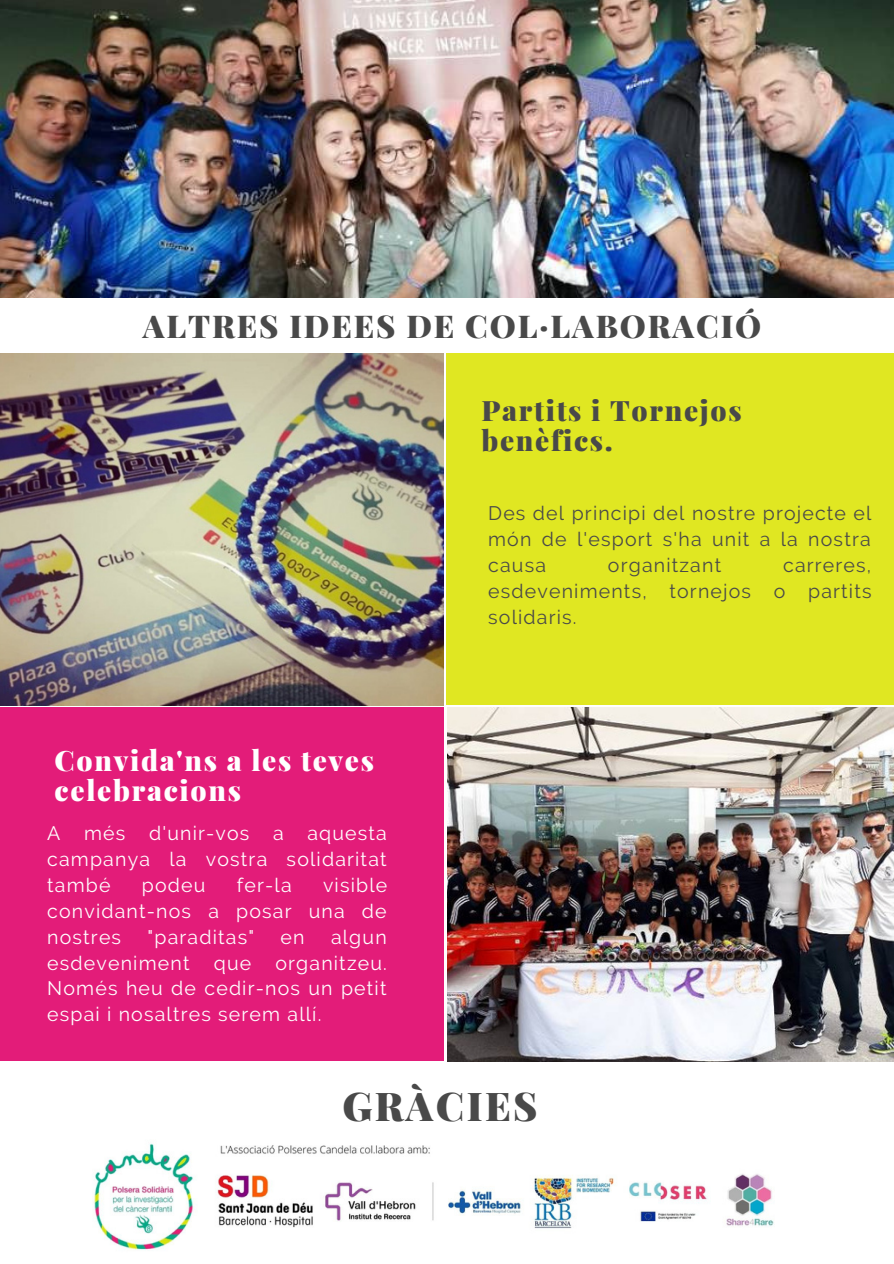
<style>
.page{position:relative;width:894px;height:1264px;background:#fff}
.page>*{position:absolute;margin:0;border:0;box-sizing:border-box;transform-origin:0 0}
.t1{font:900 39.75px "Playfair Display";letter-spacing:.06em;color:#494949}
.t2{font:900 31.5px "Playfair Display";letter-spacing:.06em;color:#494949}
.t3{font:900 28.2px/30.5px "Playfair Display";letter-spacing:.06em;color:#fff}
.t4{font:900 28.2px/30.5px "Playfair Display";letter-spacing:.06em;color:#494949}
.t5{font:19.5px/26px "Raleway";letter-spacing:.06em;color:#fff;text-align:justify}
.t6{font:19.5px/26px "Raleway";letter-spacing:.06em;color:#494949;text-align:justify}
</style>
<div class="page">
<div style="left:446px;top:353px;width:447px;height:352px;background:#e0e722"></div>
<div style="left:0;top:707px;width:443px;height:354px;background:#e31c79"></div>
<img style="left:0;top:0;width:893px;height:297px">
<img style="left:447px;top:707px;width:446px;height:354px">
<img style="left:0;top:353px;width:443px;height:352px">
<img style="left:94px;top:1143px;width:680px;height:107px">
<p class="t2" style="left:143px;top:304px;width:619px">ALTRES IDEES DE COL·LABORACIÓ</p>
<p class="t4" style="left:481px;top:393px;width:262px">Partits i Tornejos benèfics.</p>
<p class="t3" style="left:55px;top:744px;width:321px">Convida'ns a les teves celebracions</p>
<p class="t5" style="left:47px;top:820px;width:341px">A més d'unir-vos a aquesta campanya la vostra solidaritat també</p>
<p class="t5" style="left:142px;top:872px;width:65px">podeu</p>
<p class="t5" style="left:237px;top:872px;width:56px">fer-la</p>
<p class="t5" style="left:47px;top:872px;width:341px;text-indent:276px">visible convidant-nos a posar una de nostres</p>
<p class="t5" style="left:47px;top:923px;width:341px;text-indent:284px">algun esdeveniment que organitzeu.<br>Només heu de cedir-nos un petit espai i nosaltres serem allí.</p>
<p class="t5" style="left:148px;top:923px;width:108px">"paraditas"</p>
<p class="t5" style="left:280px;top:923px;width:25px">en</p>
<p class="t6" style="left:488px;top:500px;width:385px">Des del principi del nostre projecte el món de l'esport s'ha unit a la nostra causa</p>
<p class="t6" style="left:607px;top:552px;width:115px">organitzant</p>
<p class="t6" style="left:488px;top:552px;width:385px;text-indent:295px">carreres, esdeveniments, tornejos o partits solidaris.</p>
<p class="t1" style="left:342px;top:1077px;width:197px">GRÀCIES</p>
</div>
